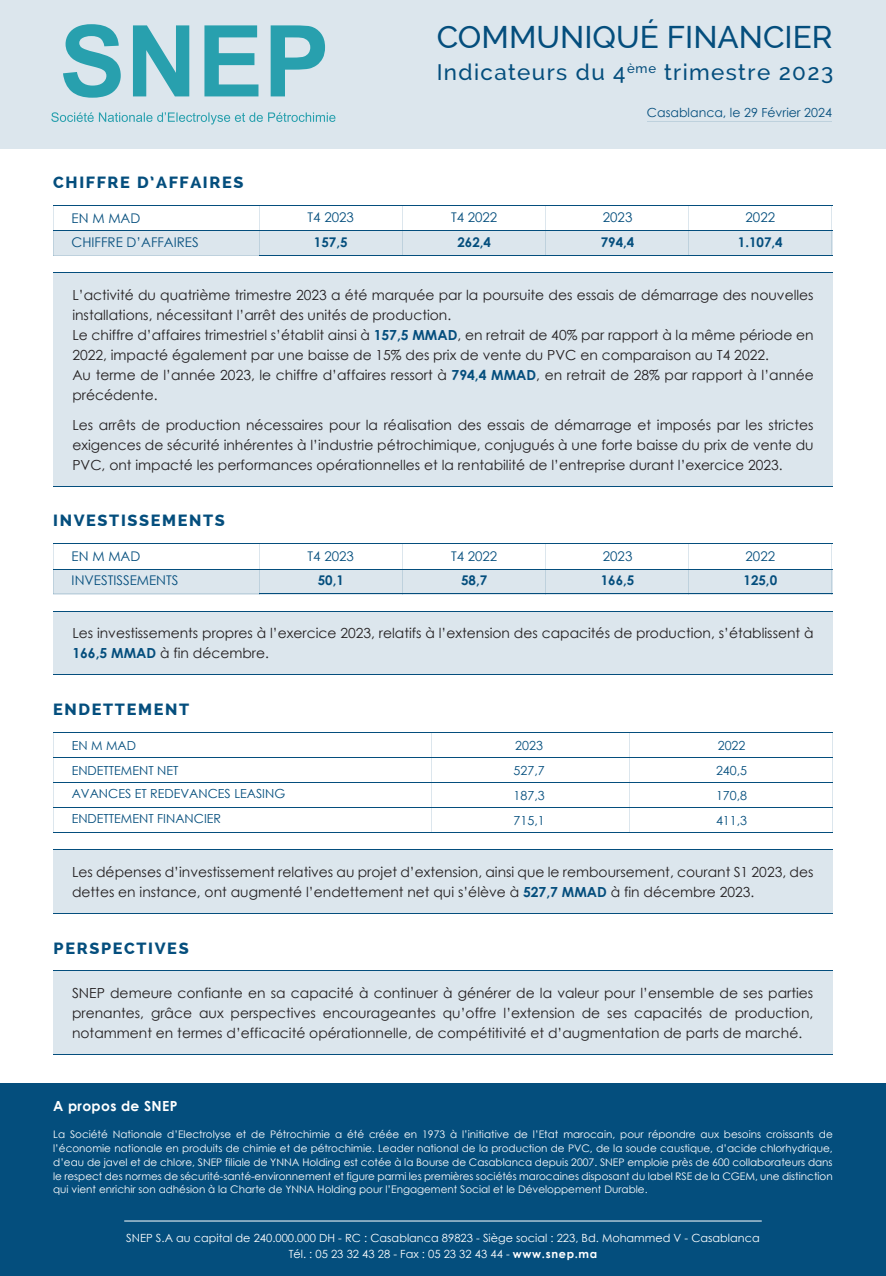
<style>
.page{position:relative;width:886px;height:1276px;background:#fff}
.page>*{position:absolute;margin:0;border:0;box-sizing:border-box;transform-origin:0 0}
.t1{font:500 31.5px "Raleway";color:#044e7d}
.t2{font:500 22.5px "Raleway";letter-spacing:.06em;color:#044e7d}
.t3{font:800 16.25px "Raleway";letter-spacing:.1em;color:#044e7d}
.t4{font:14px/20px "Century Gothic";color:#231f20}
.t5{font:700 14px "Century Gothic";letter-spacing:.025em;color:#fff}
.t6{font:13.25px/24.2px "Century Gothic";color:#044e7d}
.t7{font:700 13.25px "Century Gothic";color:#044e7d}
.t8{font:12.5px/25px "Century Gothic";color:#044e7d}
.t9{font:11.25px/16.2px "Century Gothic";color:#fff;text-align:center}
.t10{font:10.5px/13.8px "Century Gothic";color:#fff;text-align:justify}
.s1{font-weight:700;color:#044e7d}
.s2{font-weight:700}
</style>
<div class="page">
<div style="left:0;top:0;width:886px;height:148px;background:#dce6ed"></div>
<div style="left:0;top:1083px;width:886px;height:193px;background:#044e7d"></div>
<hr style="left:124px;top:1220px;width:638px;height:1px;background:#fff">
<svg style="left:51px;top:112px;width:284px;height:13px"></svg>
<svg style="left:63px;top:24px;width:262px;height:74px"></svg>
<hr style="left:647px;top:122px;width:185px;height:1px;background:#044e7d">
<div style="left:53px;top:272px;width:780px;height:214px;background:#dce6ed"></div>
<hr style="left:53px;top:486px;width:780px;height:1px;background:#044e7d">
<hr style="left:53px;top:272px;width:780px;height:1px;background:#044e7d">
<div style="left:53px;top:230px;width:779px;height:25px;background:#dce6ed"></div>
<hr style="left:53px;top:205px;width:1px;height:51px;background:#044e7d">
<hr style="left:259px;top:205px;width:1px;height:51px;background:#044e7d">
<hr style="left:402px;top:205px;width:1px;height:51px;background:#044e7d">
<hr style="left:545px;top:205px;width:1px;height:51px;background:#044e7d">
<hr style="left:688px;top:205px;width:1px;height:51px;background:#044e7d">
<hr style="left:831px;top:205px;width:1px;height:51px;background:#044e7d">
<hr style="left:53px;top:205px;width:779px;height:1px;background:#044e7d">
<hr style="left:53px;top:230px;width:779px;height:1px;background:#044e7d">
<hr style="left:53px;top:255px;width:779px;height:1px;background:#044e7d">
<div style="left:53px;top:611px;width:780px;height:64px;background:#dce6ed"></div>
<hr style="left:53px;top:674px;width:780px;height:1px;background:#044e7d">
<div style="left:53px;top:569px;width:779px;height:25px;background:#dce6ed"></div>
<hr style="left:53px;top:543px;width:1px;height:51px;background:#044e7d">
<hr style="left:259px;top:544px;width:1px;height:50px;background:#044e7d">
<hr style="left:402px;top:544px;width:1px;height:50px;background:#044e7d">
<hr style="left:545px;top:544px;width:1px;height:50px;background:#044e7d">
<hr style="left:688px;top:544px;width:1px;height:50px;background:#044e7d">
<hr style="left:831px;top:544px;width:1px;height:50px;background:#044e7d">
<hr style="left:53px;top:543px;width:779px;height:1px;background:#044e7d">
<hr style="left:53px;top:568px;width:779px;height:1px;background:#044e7d">
<hr style="left:53px;top:593px;width:779px;height:1px;background:#044e7d">
<hr style="left:53px;top:832px;width:780px;height:1px;background:#044e7d">
<hr style="left:431px;top:732px;width:1px;height:101px;background:#044e7d">
<hr style="left:629px;top:732px;width:1px;height:101px;background:#044e7d">
<hr style="left:832px;top:732px;width:1px;height:101px;background:#044e7d">
<hr style="left:53px;top:732px;width:1px;height:101px;background:#044e7d">
<hr style="left:53px;top:732px;width:780px;height:1px;background:#044e7d">
<hr style="left:53px;top:757px;width:780px;height:1px;background:#044e7d">
<hr style="left:53px;top:782px;width:780px;height:1px;background:#044e7d">
<hr style="left:53px;top:807px;width:780px;height:1px;background:#044e7d">
<div style="left:53px;top:849px;width:780px;height:64px;background:#dce6ed"></div>
<hr style="left:53px;top:913px;width:780px;height:1px;background:#044e7d">
<hr style="left:53px;top:849px;width:780px;height:1px;background:#044e7d">
<div style="left:53px;top:970px;width:780px;height:84px;background:#dce6ed"></div>
<hr style="left:53px;top:1054px;width:780px;height:1px;background:#044e7d">
<hr style="left:53px;top:970px;width:780px;height:1px;background:#044e7d">
<p class="t3" style="left:53px;top:173px;width:192px">CHIFFRE D’AFFAIRES</p>
<p class="t6" style="left:72px;top:205px;width:129px">EN M MAD<br>CHIFFRE D’AFFAIRES</p>
<p class="t6" style="left:308px;top:205px;width:48px">T4 2023</p>
<p class="t7" style="left:314px;top:232px;width:35px">157,5</p>
<h1 class="t1" style="left:437px;top:19px;width:397px">COMMUNIQUÉ FINANCIER</h1>
<h2 class="t2" style="left:437px;top:59px;width:398px">Indicateurs du 4<sup>ème</sup> trimestre 2023</h2>
<p class="t8" style="left:647px;top:100px;width:186px">Casablanca, le 29 Février 2024</p>
<p class="t6" style="left:451px;top:205px;width:48px">T4 2022</p>
<p class="t7" style="left:457px;top:232px;width:35px">262,4</p>
<p class="t6" style="left:603px;top:205px;width:31px">2023</p>
<p class="t7" style="left:601px;top:232px;width:35px">794,4</p>
<p class="t6" style="left:745px;top:205px;width:31px">2022</p>
<p class="t7" style="left:738px;top:232px;width:46px">1.107,4</p>
<p class="t4" style="left:72px;top:284px;width:743px">L’activité du quatrième trimestre 2023 a été marquée par la poursuite des essais de démarrage des nouvelles installations, nécessitant l’arrêt des unités de production.<br>Le chiffre d’affaires trimestriel s’établit ainsi à <span class="s1">157,5 MMAD</span>, en retrait de 40% par rapport à la même période en 2022, impacté également par une baisse de 15% des prix de vente du PVC en comparaison au T4 2022.<br>Au terme de l’année 2023, le chiffre d’affaires ressort à <span class="s1">794,4 MMAD</span>, en retrait de 28% par rapport à l’année précédente.</p>
<p class="t4" style="left:72px;top:414px;width:743px;text-align:justify">Les arrêts de production nécessaires pour la réalisation des essais de démarrage et imposés par les strictes exigences de sécurité inhérentes à l’industrie pétrochimique, conjugués à une forte baisse du prix de vente du PVC, ont impacté les performances opérationnelles et la rentabilité de l’entreprise durant l’exercice 2023.</p>
<p class="t3" style="left:53px;top:511px;width:173px">INVESTISSEMENTS</p>
<p class="t6" style="left:72px;top:544px;width:108px">EN M MAD<br>INVESTISSEMENTS</p>
<p class="t6" style="left:308px;top:544px;width:48px">T4 2023</p>
<p class="t7" style="left:318px;top:570px;width:28px">50,1</p>
<p class="t6" style="left:451px;top:544px;width:48px">T4 2022</p>
<p class="t7" style="left:461px;top:570px;width:28px">58,7</p>
<p class="t6" style="left:603px;top:544px;width:31px">2023</p>
<p class="t7" style="left:601px;top:570px;width:35px">166,5</p>
<p class="t6" style="left:745px;top:544px;width:31px">2022</p>
<p class="t7" style="left:743px;top:570px;width:35px">125,0</p>
<p class="t4" style="left:72px;top:623px;width:743px">Les investissements propres à l’exercice 2023, relatifs à l’extension des capacités de production, s’établissent à<br><span class="s1">166,5 MMAD</span> à fin décembre.</p>
<p class="t3" style="left:53px;top:700px;width:137px">ENDETTEMENT</p>
<p class="t8" style="left:72px;top:732px;width:215px">EN M MAD<br>ENDETTEMENT NET<br>AVANCES ET REDEVANCES LEASING<br>ENDETTEMENT FINANCIER</p>
<p class="t8" style="left:513px;top:732px;width:33px">2023<br>527,7<br>187,3<br>715,1</p>
<p class="t8" style="left:716px;top:732px;width:33px">2022<br>240,5<br>170,8<br>411,3</p>
<p class="t4" style="left:72px;top:862px;width:743px">Les dépenses d’investissement relatives au projet d’extension, ainsi que le remboursement, courant S1 2023, des dettes en instance, ont augmenté l’endettement net qui s’élève à <span class="s1">527,7 MMAD</span> à fin décembre 2023.</p>
<p class="t3" style="left:54px;top:939px;width:137px">PERSPECTIVES</p>
<p class="t4" style="left:72px;top:982px;width:743px;text-align:justify">SNEP demeure confiante en sa capacité à continuer à générer de la valeur pour l’ensemble de ses parties prenantes, grâce aux perspectives encourageantes qu’offre l’extension de ses capacités de production, notamment en termes d’efficacité opérationnelle, de compétitivité et d’augmentation de parts de marché.</p>
<p class="t5" style="left:53px;top:1095px;width:126px">A propos de SNEP</p>
<p class="t10" style="left:53px;top:1127px;width:781px">La Société Nationale d’Electrolyse et de Pétrochimie a été créée en 1973 à l’initiative de l’Etat marocain, pour répondre aux besoins croissants de l’économie nationale en produits de chimie et de pétrochimie. Leader national de la production de PVC, de la soude caustique, d’acide chlorhydrique, d’eau de javel et de chlore, SNEP filiale de YNNA Holding est cotée à la Bourse de Casablanca depuis 2007. SNEP emploie près de 600 collaborateurs dans le respect des normes de sécurité-santé-environnement et figure parmi les premières sociétés marocaines disposant du label RSE de la CGEM, une distinction qui vient enrichir son adhésion à la Charte de YNNA Holding pour l’Engagement Social et le Développement Durable.</p>
<p class="t9" style="left:126px;top:1229px;width:635px">SNEP S.A au capital de 240.000.000 DH - RC : Casablanca 89823 - Siège social : 223, Bd. Mohammed V - Casablanca<br>Tél. : 05 23 32 43 28 - Fax : 05 23 32 43 44 - <span class="s2">www.snep.ma</span></p>
</div>
